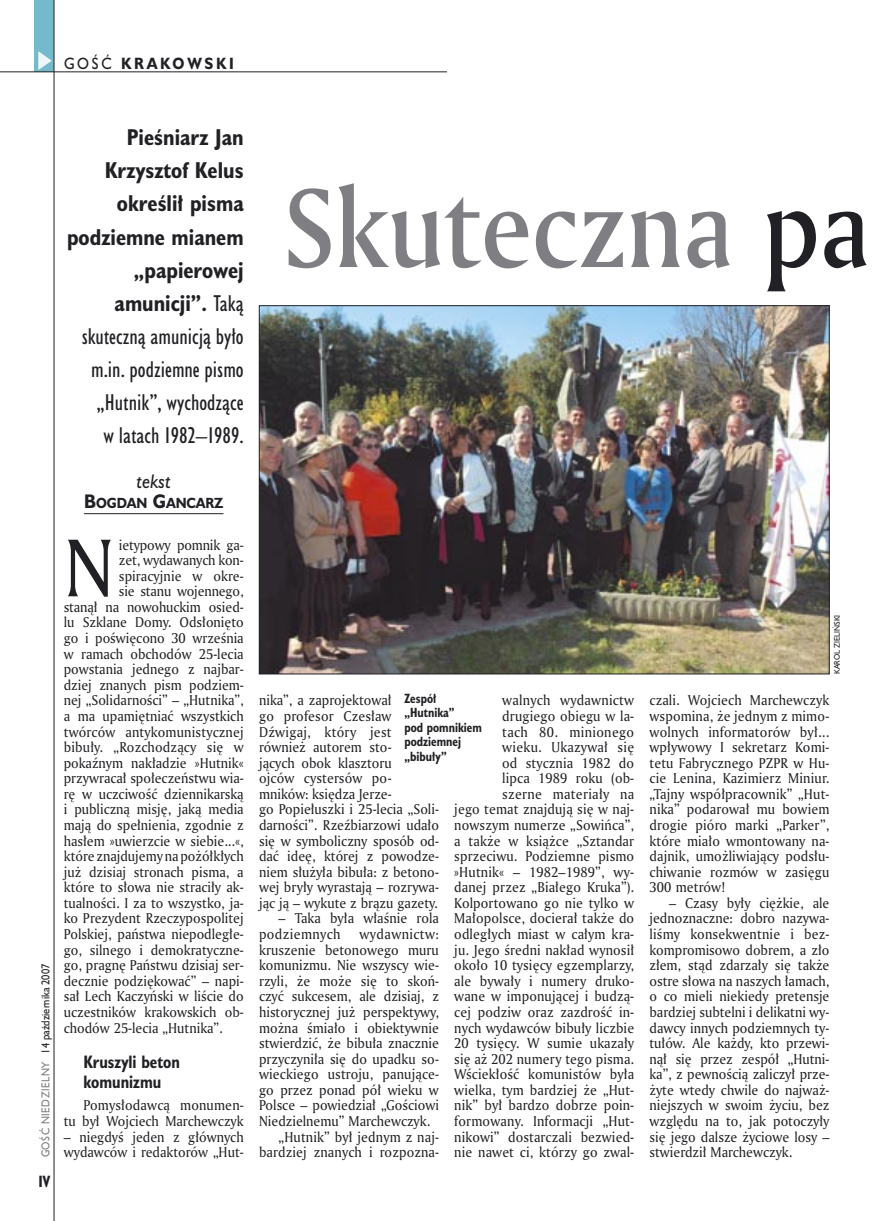
<style>
.page{position:relative;width:872px;height:1221px;background:#fff}
.page>*{position:absolute;margin:0;border:0;box-sizing:border-box;transform-origin:0 0}
._05_tytyl_AmMd_72_pt{font:108px "Amerigo Md PL";color:#7f7f83;scale:.9 1}
._02_body_z_incjalem_4{font:79.05px "Amerigo PL";color:#212125;scale:.94 1}
._06-1_lead_prawy_HuCn_14_pt{font:21px/33px "Humanst 521 Cn PL";color:#212125;text-align:right}
._12_autor_HuBd{font:italic 18px "Humanst 521 PL";color:#212125;scale:.9 1}
._04_srodtytul_HuCB_11_pt{font:700 16.5px/19.8px "Humanst 521 Cn PL";color:#212125;scale:.94 1}
.t1{font:700 15px "Humanst 521 PL";letter-spacing:.2em;color:#212125;scale:.9 1}
.t2{font:700 15px "Humanst 521 Cn PL";color:#212125;scale:.94 1}
._01_body_tekst{font:13.8px/15.6px "Amerigo PL";letter-spacing:.01em;color:#212125;text-align:right;scale:.94 1}
._02_body_z_incjalem_4-2{font:13.8px "Amerigo PL";color:#212125;scale:.94 1}
._12_autor_HuBd-2{font:700 13.5px "Humanst 521 PL";color:#212125;scale:.9 1}
._09_podpis_zdjecia_HuCnB{font:700 12.3px/14.4px "Humanst 521 Cn PL";color:#212125;scale:.94 1}
.t3{font:10.5px "Humanst 521 PL";color:#212125;scale:.9 1}
._09a_autor_zdjecia_Hu_5_pt{font:7.5px "Humanst 521 PL";color:#212125;scale:.94 1}
.s1{font-weight:400}
.s2{font-weight:700}
.s3{font-size:18px}
.s4{color:#7f7f83}
.s5{color:#212125}
</style>
<div class="page">
<div style="left:35px;top:0;width:19px;height:72px;background:#75baca"></div>
<svg style="left:38px;top:51px;width:14px;height:19px"></svg>
<hr style="left:54px;top:0;width:1px;height:1220px;background:#212125">
<hr style="left:0;top:72px;width:447px;height:1px;background:#212125">
<hr style="left:84px;top:513px;width:139px;height:1px;background:#212125">
<img style="left:261px;top:307px;width:566px;height:365px">
<p class="t1" style="left:64px;top:53px;width:190px"><span class="s1">GOŚĆ</span> KRAKOWSKI</p>
<p class="_06-1_lead_prawy_HuCn_14_pt" style="left:67px;top:121px;width:178px"><span class="s2">Pieśniarz Jan<br>Krzysztof Kelus określił pisma podziemne mianem „papierowej amunicji”.</span> Taką skuteczną amunicją było m.in. podziemne pismo „Hutnik”, wychodzące<br>w latach 1982–1989.</p>
<p class="_12_autor_HuBd" style="left:137px;top:469px;width:40px">tekst</p>
<p class="_12_autor_HuBd-2" style="left:84px;top:493px;width:156px"><span class="s3">B</span>OGDAN <span class="s3">G</span>ANCARZ</p>
<p class="t3" style="left:38px;top:1157px;width:216px;rotate:-90deg"><span class="s4">GOŚĆ NIEDZIELNY</span> 14 października 2007</p>
<p class="t2" style="left:38px;top:1170px;width:14px">IV</p>
<p class="_02_body_z_incjalem_4" style="left:64px;top:515px;width:55px">N</p>
<p class="_02_body_z_incjalem_4-2" style="left:119px;top:535px;width:134px">ietypowy pomnik ga-</p>
<p class="_02_body_z_incjalem_4-2" style="left:119px;top:551px;width:134px">zet, wydawanych kon-</p>
<p class="_02_body_z_incjalem_4-2" style="left:119px;top:566px;width:134px">spiracyjnie w okre-</p>
<p class="_02_body_z_incjalem_4-2" style="left:119px;top:582px;width:134px">sie stanu wojennego,</p>
<p class="_02_body_z_incjalem_4-2" style="left:64px;top:597px;width:193px">stanął na nowohuckim osied-</p>
<p class="_02_body_z_incjalem_4-2" style="left:64px;top:613px;width:193px">lu Szklane Domy. Odsłonięto</p>
<p class="_02_body_z_incjalem_4-2" style="left:64px;top:629px;width:193px">go i poświęcono 30 września</p>
<p class="_02_body_z_incjalem_4-2" style="left:64px;top:644px;width:193px">w ramach obchodów 25-lecia</p>
<p class="_02_body_z_incjalem_4-2" style="left:64px;top:660px;width:193px">powstania jednego z najbar-</p>
<p class="_02_body_z_incjalem_4-2" style="left:64px;top:675px;width:193px">dziej znanych pism podziem-</p>
<p class="_02_body_z_incjalem_4-2" style="left:64px;top:691px;width:193px">nej „Solidarności” – „Hutnika”,</p>
<p class="_02_body_z_incjalem_4-2" style="left:64px;top:706px;width:193px">a ma upamiętniać wszystkich</p>
<p class="_02_body_z_incjalem_4-2" style="left:64px;top:722px;width:193px">twórców antykomunistycznej</p>
<p class="_02_body_z_incjalem_4-2" style="left:64px;top:738px;width:193px">bibuły. „Rozchodzący się w</p>
<p class="_02_body_z_incjalem_4-2" style="left:64px;top:753px;width:193px">pokaźnym nakładzie »Hutnik«</p>
<p class="_02_body_z_incjalem_4-2" style="left:64px;top:769px;width:193px">przywracał społeczeństwu wia-</p>
<p class="_02_body_z_incjalem_4-2" style="left:64px;top:784px;width:193px">rę w uczciwość dziennikarską</p>
<p class="_02_body_z_incjalem_4-2" style="left:64px;top:800px;width:193px">i publiczną misję, jaką media</p>
<p class="_02_body_z_incjalem_4-2" style="left:64px;top:815px;width:193px">mają do spełnienia, zgodnie z</p>
<p class="_02_body_z_incjalem_4-2" style="left:64px;top:831px;width:193px">hasłem »uwierzcie w siebie...«,</p>
<p class="_02_body_z_incjalem_4-2" style="left:64px;top:847px;width:193px">które znajdujemy na pożółkłych</p>
<p class="_02_body_z_incjalem_4-2" style="left:64px;top:862px;width:193px">już dzisiaj stronach pisma, a</p>
<p class="_02_body_z_incjalem_4-2" style="left:64px;top:878px;width:193px">które to słowa nie straciły ak-</p>
<p class="_02_body_z_incjalem_4-2" style="left:64px;top:893px;width:193px">tualności. I za to wszystko, ja-</p>
<p class="_02_body_z_incjalem_4-2" style="left:64px;top:909px;width:193px">ko Prezydent Rzeczypospolitej</p>
<p class="_02_body_z_incjalem_4-2" style="left:64px;top:924px;width:193px">Polskiej, państwa niepodległe-</p>
<p class="_02_body_z_incjalem_4-2" style="left:64px;top:940px;width:193px">go, silnego i demokratyczne-</p>
<p class="_02_body_z_incjalem_4-2" style="left:64px;top:955px;width:193px">go, pragnę Państwu dzisiaj ser-</p>
<p class="_02_body_z_incjalem_4-2" style="left:64px;top:971px;width:193px">decznie podziękować” – napi-</p>
<p class="_02_body_z_incjalem_4-2" style="left:64px;top:987px;width:193px">sał Lech Kaczyński w liście do</p>
<p class="_02_body_z_incjalem_4-2" style="left:64px;top:1002px;width:193px">uczestników krakowskich ob-</p>
<p class="_02_body_z_incjalem_4-2" style="left:64px;top:1018px;width:171px">chodów 25-lecia „Hutnika”.</p>
<p class="_04_srodtytul_HuCB_11_pt" style="left:83px;top:1051px;width:104px">Kruszyli beton komunizmu</p>
<p class="_01_body_tekst" style="left:64px;top:1097px;width:193px">Pomysłodawcą monumen-<br>tu był Wojciech Marchewczyk</p>
<p class="_01_body_tekst" style="left:64px;top:1128px;width:193px;text-align:left">– niegdyś jeden z głównych wydawców i redaktorów „Hut-</p>
<p class="_05_tytyl_AmMd_72_pt" style="left:284px;top:156px;width:652px">Skuteczna <span class="s5">pa</span></p>
<p class="_09a_autor_zdjecia_Hu_5_pt" style="left:832px;top:674px;width:65px;rotate:-90deg">KAROL ZIELIŃSKI</p>
<p class="_09_podpis_zdjecia_HuCnB" style="left:404px;top:691px;width:84px">Zespół „Hutnika”<br>pod pomnikiem podziemnej „bibuły”</p>
<p class="_01_body_tekst" style="left:454px;top:692px;width:193px">walnych wydawnictw drugiego obiegu w la-<br>tach 80. minionego<br>wieku. Ukazywał się<br>od stycznia 1982 do<br>lipca 1989 roku (ob-<br>szerne materiały na<br>jego temat znajdują się w naj&shy;nowszym numerze „Sowińca”, a także w książce „Sztandar sprzeciwu. Podziemne pismo »Hutnik« – 1982–1989”, wy&shy;danej przez „Białego Kruka”).<br>Kolportowano go nie tylko w<br>Małopolsce, docierał także do odległych miast w całym kra&shy;ju. Jego średni nakład wynosił około 10 tysięcy egzemplarzy, ale bywały i numery druko&shy;wane w imponującej i budzą&shy;cej podziw oraz zazdrość in&shy;nych wydawców bibuły liczbie<br>20 tysięcy. W sumie ukazały się aż 202 numery tego pisma.<br>Wściekłość komunistów była wielka, tym bardziej że „Hut&shy;nik” był bardzo dobrze poin&shy;formowany. Informacji „Hut&shy;nikowi” dostarczali bezwied&shy;nie nawet ci, którzy go zwal-</p>
<p class="_01_body_tekst" style="left:649px;top:692px;width:193px;text-align:justify">czali. Wojciech Marchewczyk wspomina, że jednym z mimo&shy;wolnych informatorów był... wpływowy I sekretarz Komi&shy;tetu Fabrycznego PZPR w Hu&shy;cie Lenina, Kazimierz Miniur. „Tajny współpracownik” „Hut&shy;nika” podarował mu bowiem drogie pióro marki „Parker”, które miało wmontowany na&shy;dajnik, umożliwiający podsłu&shy;chiwanie rozmów w zasięgu 300 metrów!</p>
<p class="_01_body_tekst" style="left:259px;top:692px;width:193px;text-align:left">nika”, a zaprojektował<br>go profesor Czesław<br>Dźwigaj, który jest również autorem sto-<br>jących obok klasztoru<br>ojców cystersów po&shy;mników: księdza Jerze-<br>go Popiełuszki i 25-lecia „Soli&shy;darności”. Rzeźbiarzowi udało się w symboliczny sposób od&shy;dać ideę, której z powodze&shy;niem służyła bibuła: z betono&shy;wej bryły wyrastają – rozrywa&shy;jąc ją – wykute z brązu gazety.</p>
<p class="_01_body_tekst" style="left:259px;top:910px;width:193px;text-align:left;text-indent:20px">– Taka była właśnie rola podziemnych</p>
<p class="_01_body_tekst" style="left:649px;top:894px;width:193px;text-align:justify;text-indent:20px">– Czasy były ciężkie, ale jednoznaczne: dobro nazywa&shy;liśmy konsekwentnie i bez&shy;kompromisowo dobrem, a zło złem, stąd zdarzały się także ostre słowa na naszych łamach, o co mieli niekiedy pretensje bardziej subtelni i delikatni wy&shy;dawcy innych podziemnych ty&shy;tułów. Ale każdy, kto przewi&shy;nął się przez zespół „Hutni&shy;ka”, z pewnością zaliczył prze&shy;żyte wtedy chwile do najważ&shy;niejszych w swoim życiu, bez względu na to, jak potoczyły się jego dalsze życiowe losy – stwierdził Marchewczyk.</p>
<p class="_01_body_tekst" style="left:259px;top:925px;width:193px;text-align:justify;text-indent:101px">wydawnictw: kruszenie betonowego muru komunizmu. Nie wszyscy wie&shy;rzyli, że może się to skoń&shy;czyć sukcesem, ale dzisiaj, z historycznej już perspektywy, można śmiało i obiektywnie stwierdzić, że bibuła znacznie przyczyniła się do upadku so&shy;wieckiego ustroju, panujące&shy;go przez ponad pół wieku w Polsce – powiedział „Gościowi Niedzielnemu” Marchewczyk.</p>
<p class="_01_body_tekst" style="left:259px;top:1128px;width:193px">„Hutnik” był jednym z naj&shy;bardziej znanych i rozpozna-</p>
</div>
